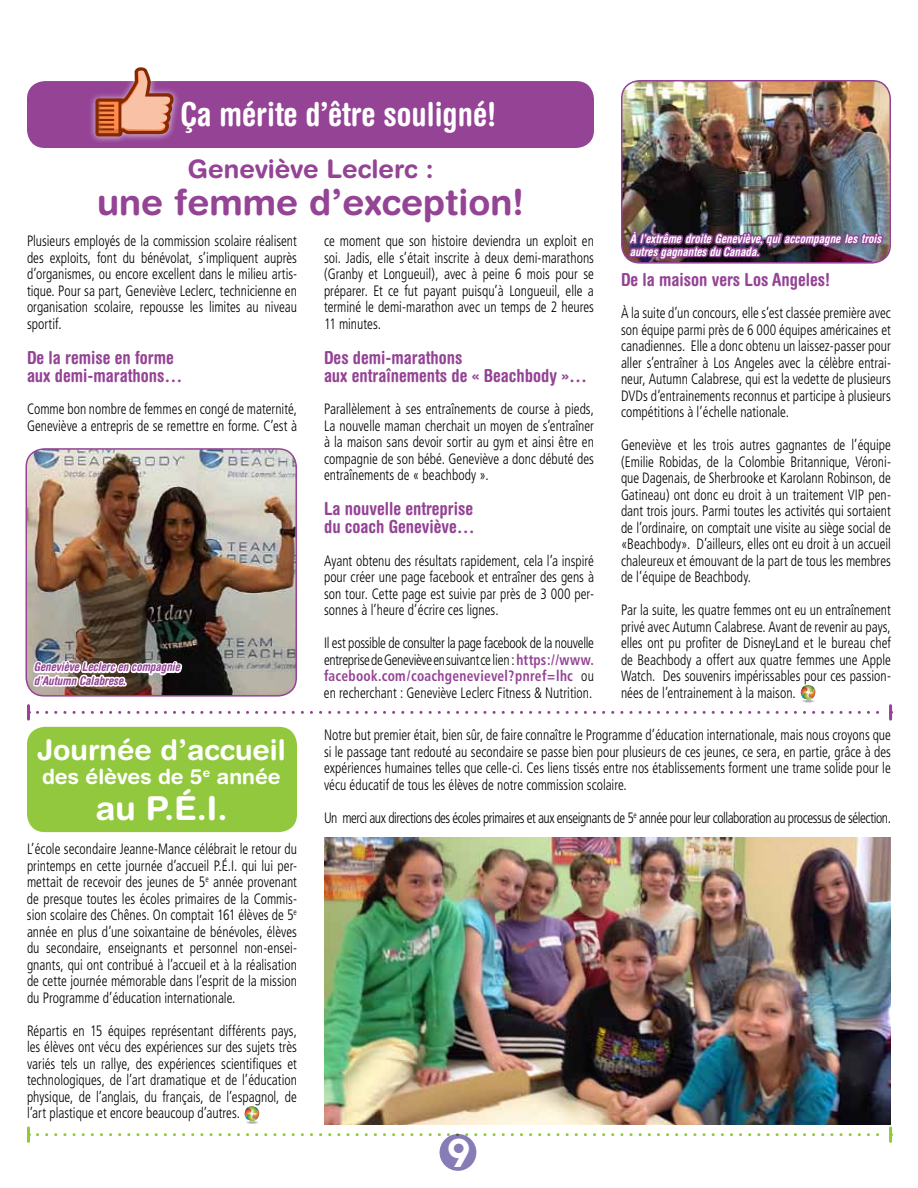
<style>
.page{position:relative;width:918px;height:1188px;background:#fff}
.page>*{position:absolute;margin:0;border:0;box-sizing:border-box;transform-origin:0 0}
.t1{font:40.5px "Chalet New York Nineteen Seventy";color:#fff}
.t2{font:700 36px "Helvetica Rounded";color:#944395}
.t3{font:700 condensed 33px "Helvetica Rounded";color:#fff}
.t4{font:700 33px "Helvetica Rounded";color:#fff}
.t5{font:700 28.5px "Helvetica Rounded";color:#fff}
.t6{font:700 25.5px "Helvetica Rounded";color:#944395}
.t7{font:700 21px "Helvetica Rounded";color:#fff}
.t8{font:700 condensed 18px/18px "Helvetica Rounded";color:#944395}
.t9{font:300 condensed 15px/16.5px "Frutiger";color:#000;text-align:justify;scale:.9 1}
.t10{font:300 condensed 15px "Frutiger";letter-spacing:-.03em;color:#000;scale:.9 1}
.t11{font:italic 700 condensed 12px/12.8px "Helvetica Rounded";color:#fff}
.t12{font:italic 700 condensed 12px/13.5px "Helvetica Rounded";color:#944395}
.s1{font-weight:700;color:#944395}
</style>
<div class="page">
<div style="left:27px;top:727px;width:270px;height:105px;background:#92c83e;border-radius:18px"></div>
<div style="left:440px;top:1134px;width:36px;height:37px;background:#887cb6;border-radius:50%"></div>
<img style="left:324px;top:837px;width:567px;height:269px">
<div style="left:27px;top:81px;width:567px;height:67px;background:#944395;border-radius:18px"></div>
<img style="left:91px;top:93px;width:87px;height:49px">
<svg style="left:95px;top:67px;width:80px;height:69px"></svg>
<img style="left:622px;top:84px;width:268px;height:175px">
<img style="left:626px;top:80px;width:259px;height:184px">
<svg style="left:27px;top:448px;width:865px;height:271px"></svg>
<svg style="left:27px;top:1128px;width:3px;height:13px"></svg>
<img style="left:37px;top:1106px;width:855px;height:35px">
<h3 class="t3" style="left:180px;top:94px;width:318px">Ça mérite d’être souligné!</h3>
<h3 class="t6" style="left:187px;top:153px;width:248px">Geneviève Leclerc :</h3>
<h2 class="t2" style="left:97px;top:181px;width:428px">une femme d’exception!</h2>
<p class="t9" style="left:27px;top:233px;width:301px">Plusieurs employés de la commission scolaire réalisent des exploits, font du bénévolat, s’impliquent auprès d’organismes, ou encore excellent dans le milieu artis&shy;tique. Pour sa part, Geneviève Leclerc, technicienne en organisation scolaire, repousse les limites au niveau sportif.</p>
<p class="t8" style="left:27px;top:348px;width:157px">De la remise en forme aux demi-marathons…</p>
<p class="t9" style="left:27px;top:401px;width:302px">Comme bon nombre de femmes en congé de maternité,<br>Geneviève a entrepris de se remettre en forme. C’est à</p>
<p class="t9" style="left:324px;top:233px;width:302px">ce moment que son histoire deviendra un exploit en soi. Jadis, elle s’était inscrite à deux demi-marathons (Granby et Longueuil), avec à peine 6 mois pour se préparer. Et ce fut payant puisqu’à Longueuil, elle a terminé le demi-marathon avec un temps de 2 heures 11 minutes.</p>
<p class="t8" style="left:324px;top:348px;width:265px">Des demi-marathons<br>aux entraînements de « Beachbody »…</p>
<p class="t9" style="left:324px;top:401px;width:302px">Parallèlement à ses entraînements de course à pieds, La nouvelle maman cherchait un moyen de s’entraîner à la maison sans devoir sortir au gym et ainsi être en compagnie de son bébé. Geneviève a donc débuté des entraînements de « beachbody ».</p>
<p class="t8" style="left:324px;top:499px;width:152px">La nouvelle entreprise du coach Geneviève…</p>
<p class="t9" style="left:324px;top:552px;width:302px">Ayant obtenu des résultats rapidement, cela l’a inspiré pour créer une page facebook et entraîner des gens à son tour. Cette page est suivie par près de 3 000 per&shy;sonnes à l’heure d’écrire ces lignes.</p>
<p class="t9" style="left:324px;top:635px;width:302px">Il est possible de consulter la page facebook de la nouvelle entreprise de Geneviève en suivant ce lien : <span class="s1">https://www. facebook.com/coachgenevievel?pnref=lhc</span> ou en recherchant : Geneviève Leclerc Fitness &amp; Nutrition.</p>
<p class="t12" style="left:34px;top:660px;width:148px">Geneviève Leclerc en compagnie d’Autumn Calabrese.</p>
<p class="t11" style="left:630px;top:232px;width:253px">À l’extrême droite Geneviève, qui accompagne les trois autres gagnantes du Canada.</p>
<p class="t8" style="left:621px;top:270px;width:211px">De la maison vers Los Angeles!</p>
<p class="t9" style="left:621px;top:305px;width:301px">À la suite d’un concours, elle s’est classée première avec son équipe parmi près de 6 000 équipes américaines et canadiennes. Elle a donc obtenu un laissez-passer pour aller s’entraîner à Los Angeles avec la célèbre entrai&shy;neur, Autumn Calabrese, qui est la vedette de plusieurs DVDs d’entrainements reconnus et participe à plusieurs compétitions à l’échelle nationale.</p>
<p class="t9" style="left:621px;top:437px;width:301px">Geneviève et les trois autres gagnantes de l’équipe (Emilie Robidas, de la Colombie Britannique, Véroni&shy;que Dagenais, de Sherbrooke et Karolann Robinson, de Gatineau) ont donc eu droit à un traitement VIP pen&shy;dant trois jours. Parmi toutes les activités qui sortaient de l’ordinaire, on comptait une visite au siège social de «Beachbody». D’ailleurs, elles ont eu droit à un accueil chaleureux et émouvant de la part de tous les membres de l’équipe de Beachbody.</p>
<p class="t9" style="left:621px;top:602px;width:301px">Par la suite, les quatre femmes ont eu un entraînement privé avec Autumn Calabrese. Avant de revenir au pays, elles ont pu profiter de DisneyLand et le bureau chef de Beachbody a offert aux quatre femmes une Apple Watch. Des souvenirs impérissables pour ces passion&shy;nées de l’entrainement à la maison.</p>
<h3 class="t5" style="left:37px;top:732px;width:250px">Journée d’accueil</h3>
<h3 class="t7" style="left:42px;top:764px;width:240px">des élèves de 5<sup>e</sup> année</h3>
<h3 class="t4" style="left:95px;top:788px;width:134px">au P.É.I.</h3>
<p class="t9" style="left:27px;top:841px;width:302px">L’école secondaire Jeanne-Mance célébrait le retour du printemps en cette journée d’accueil P.É.I. qui lui per&shy;mettait de recevoir des jeunes de 5<sup>e</sup> année provenant de presque toutes les écoles primaires de la Commis&shy;sion scolaire des Chênes. On comptait 161 élèves de 5<sup>e </sup>année en plus d’une soixantaine de bénévoles, élèves du secondaire, enseignants et personnel non-ensei&shy;gnants, qui ont contribué à l’accueil et à la réalisation de cette journée mémorable dans l’esprit de la mission du Programme d’éducation internationale.</p>
<p class="t9" style="left:27px;top:1023px;width:302px">Répartis en 15 équipes représentant différents pays, les élèves ont vécu des expériences sur des sujets très variés tels un rallye, des expériences scientifiques et technologiques, de l’art dramatique et de l’éducation physique, de l’anglais, du français, de l’espagnol, de l’art plastique et encore beaucoup d’autres.</p>
<p class="t9" style="left:324px;top:727px;width:631px">Notre but premier était, bien sûr, de faire connaître le Programme d’éducation internationale, mais nous croyons que si le passage tant redouté au secondaire se passe bien pour plusieurs de ces jeunes, ce sera, en partie, grâce à des expériences humaines telles que celle-ci. Ces liens tissés entre nos établissements forment une trame solide pour le vécu éducatif de tous les élèves de notre commission scolaire.</p>
<p class="t10" style="left:324px;top:809px;width:632px">Un merci aux directions des écoles primaires et aux enseignants de 5<sup>e</sup> année pour leur collaboration au processus de sélection.</p>
<h1 class="t1" style="left:448px;top:1128px;width:24px">9</h1>
</div>
